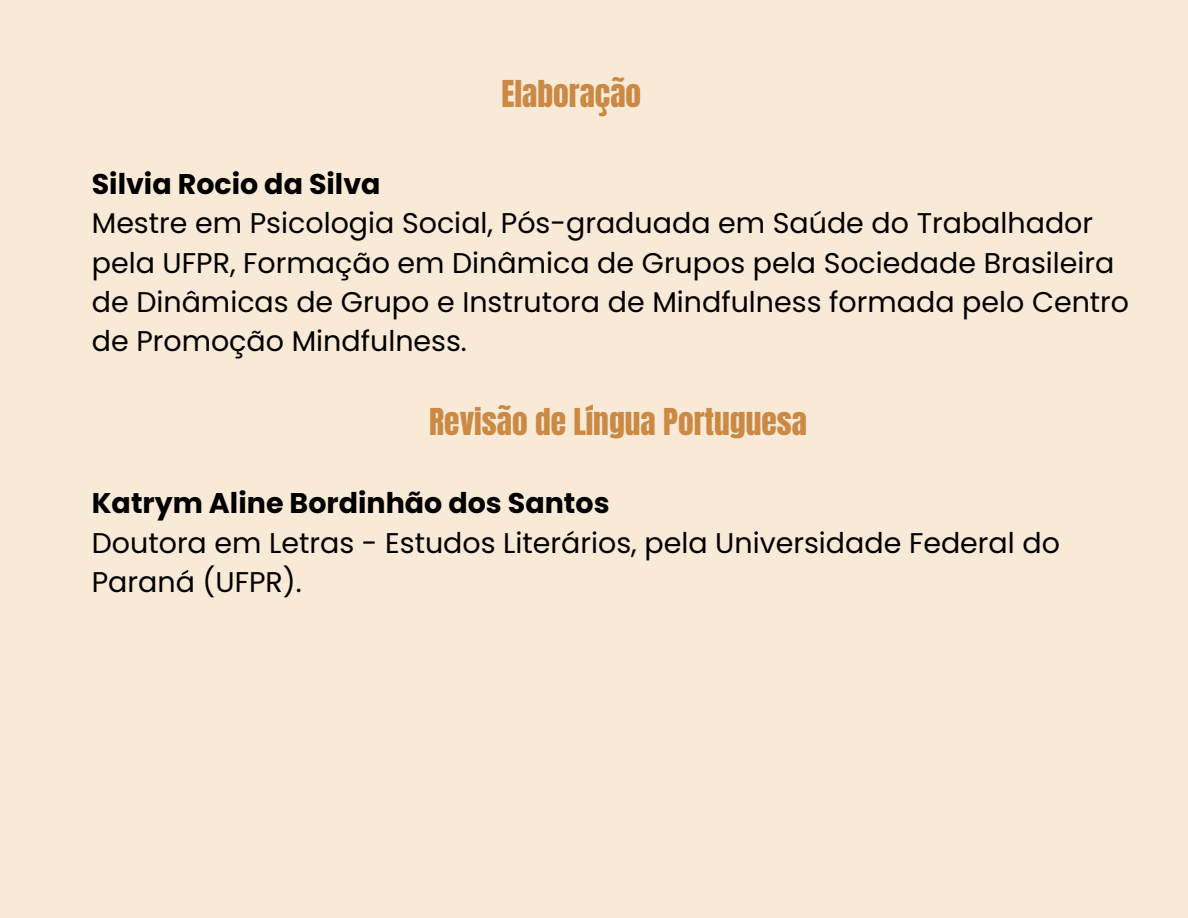
<style>
.page{position:relative;width:1188px;height:918px;background:#f8ead6}
.page>*{position:absolute;margin:0;border:0;box-sizing:border-box;transform-origin:0 0}
.t1{font:31.5px "Anton";color:#cb8944}
.t2{font:28.5px/39.3px "Poppins";color:#000}
.t3{font:700 28.5px "Poppins";color:#000}
</style>
<div class="page">
<p class="t1" style="left:501px;top:71px;width:141px">Elaboração</p>
<p class="t3" style="left:92px;top:164px;width:290px">Silvia Rocio da Silva</p>
<p class="t2" style="left:92px;top:204px;width:1039px">Mestre em Psicologia Social, Pós-graduada em Saúde do Trabalhador pela UFPR, Formação em Dinâmica de Grupos pela Sociedade Brasileira de Dinâmicas de Grupo e Instrutora de Mindfulness formada pelo Centro de Promoção Mindfulness.</p>
<p class="t1" style="left:429px;top:399px;width:379px">Revisão de Língua Portuguesa</p>
<p class="t3" style="left:92px;top:484px;width:519px">Katrym Aline Bordinhão dos Santos</p>
<p class="t2" style="left:92px;top:523px;width:970px">Doutora em Letras - Estudos Literários, pela Universidade Federal do<br>Paraná (UFPR).</p>
</div>
